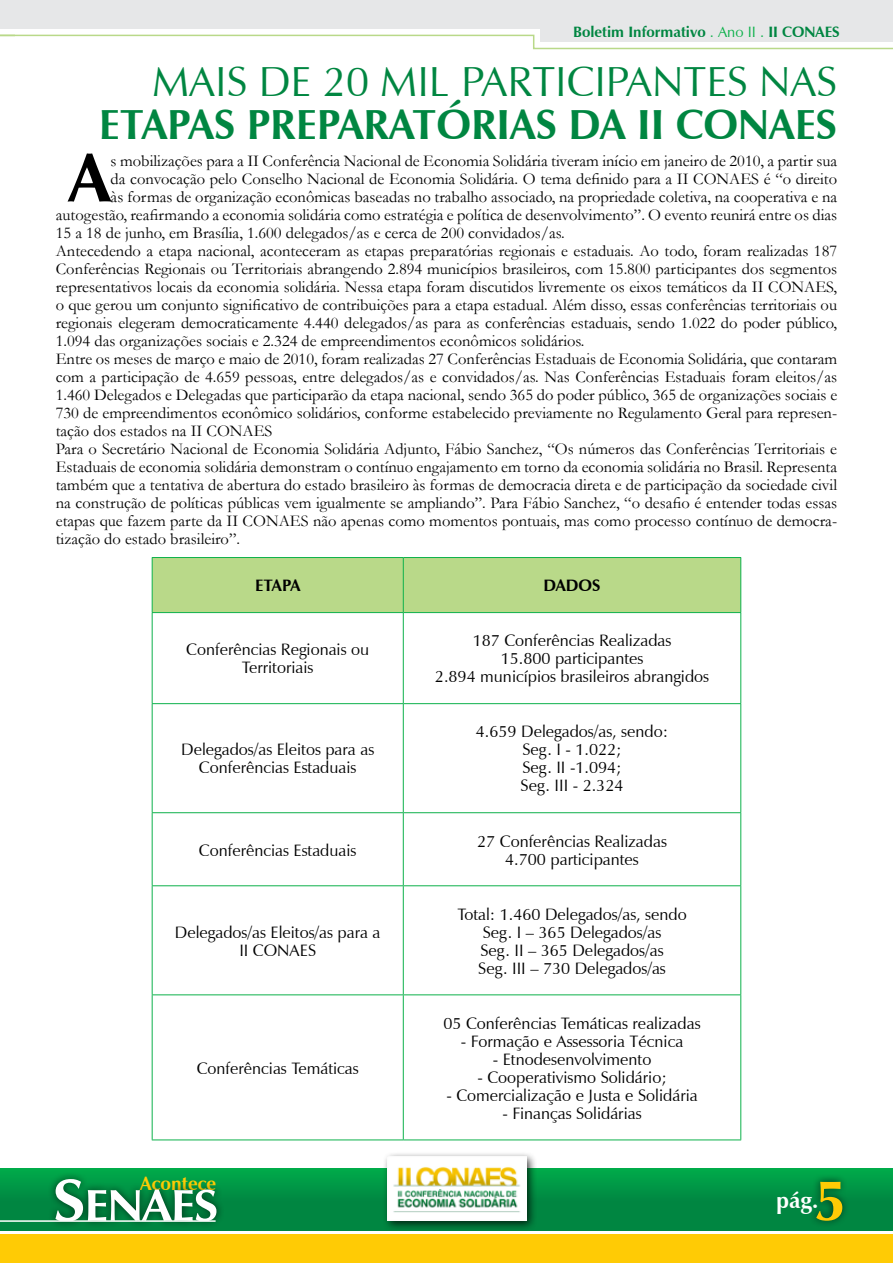
<style>
.page{position:relative;width:893px;height:1263px;background:#fff}
.page>*{position:absolute;margin:0;border:0;box-sizing:border-box;transform-origin:0 0}
.t1{font:700 69.15px "Zapf Humanist 601 BT";color:#000}
.t2{font:700 58.5px "Zapf Humanist 601 BT";color:#ffcb05}
.t3{font:700 42px "Zapf Humanist 601 BT";color:#008641}
.t4{font:42px "Zapf Humanist 601 BT";color:#008641}
.t5{font:700 22.5px "Zapf Humanist 601 BT";color:#fff}
.t6{font:700 18.9px "Zapf Humanist 601 BT";color:#ffcb05}
.t7{font:16.5px "Garamond";color:#000}
.t8{font:16.5px/18px "Zapf Humanist 601 BT";color:#000;text-align:center}
.t9{font:700 16.5px "Zapf Humanist 601 BT";color:#000}
.t10{font:700 15px "Zapf Humanist 601 BT";color:#008641}
.s1{font-weight:400;color:#0db14b}
</style>
<div class="page">
<svg style="left:0;top:0;width:1px;height:28px"></svg>
<div style="left:0;top:1234px;width:893px;height:29px;background:#ffcb05"></div>
<div style="left:0;top:1169px;width:893px;height:62px;background:linear-gradient(to bottom,#00a248,#007e3f)"></div>
<div style="left:47px;top:1171px;width:184px;height:64px;background:#000;opacity:.6"></div>
<svg style="left:55px;top:1179px;width:161px;height:41px"></svg>
<hr style="left:0;top:1220px;width:216px;height:2px;background:#fff">
<div style="left:808px;top:1174px;width:85px;height:89px;background:#000;opacity:.6"></div>
<svg style="left:0;top:34px;width:893px;height:16px"></svg>
<div style="left:1px;top:0;width:562px;height:28px;background:#e6e7e8"></div>
<div style="left:540px;top:0;width:353px;height:42px;background:#e6e7e8"></div>
<div style="left:382px;top:1151px;width:162px;height:87px;background:#000;opacity:.75"></div>
<img style="left:388px;top:1156px;width:138px;height:64px">
<div style="left:153px;top:558px;width:587px;height:54px;background:#b9d989"></div>
<hr style="left:152px;top:557px;width:251px;height:1px;background:#0db14b">
<hr style="left:152px;top:558px;width:1px;height:54px;background:#0db14b">
<hr style="left:403px;top:557px;width:338px;height:1px;background:#0db14b">
<hr style="left:403px;top:558px;width:1px;height:54px;background:#0db14b">
<hr style="left:740px;top:558px;width:1px;height:54px;background:#0db14b">
<hr style="left:152px;top:612px;width:251px;height:1px;background:#0db14b">
<hr style="left:152px;top:613px;width:1px;height:90px;background:#0db14b">
<hr style="left:403px;top:612px;width:338px;height:1px;background:#0db14b">
<hr style="left:403px;top:613px;width:1px;height:90px;background:#0db14b">
<hr style="left:740px;top:613px;width:1px;height:90px;background:#0db14b">
<hr style="left:152px;top:703px;width:251px;height:1px;background:#0db14b">
<hr style="left:152px;top:704px;width:1px;height:108px;background:#0db14b">
<hr style="left:403px;top:703px;width:338px;height:1px;background:#0db14b">
<hr style="left:403px;top:704px;width:1px;height:108px;background:#0db14b">
<hr style="left:740px;top:704px;width:1px;height:108px;background:#0db14b">
<hr style="left:152px;top:812px;width:251px;height:1px;background:#0db14b">
<hr style="left:152px;top:813px;width:1px;height:72px;background:#0db14b">
<hr style="left:403px;top:812px;width:338px;height:1px;background:#0db14b">
<hr style="left:403px;top:813px;width:1px;height:72px;background:#0db14b">
<hr style="left:740px;top:813px;width:1px;height:72px;background:#0db14b">
<hr style="left:152px;top:885px;width:251px;height:1px;background:#0db14b">
<hr style="left:152px;top:886px;width:1px;height:108px;background:#0db14b">
<hr style="left:403px;top:885px;width:338px;height:1px;background:#0db14b">
<hr style="left:403px;top:886px;width:1px;height:108px;background:#0db14b">
<hr style="left:740px;top:886px;width:1px;height:108px;background:#0db14b">
<hr style="left:152px;top:994px;width:251px;height:1px;background:#0db14b">
<hr style="left:152px;top:995px;width:1px;height:144px;background:#0db14b">
<hr style="left:403px;top:994px;width:338px;height:1px;background:#0db14b">
<hr style="left:403px;top:995px;width:1px;height:144px;background:#0db14b">
<hr style="left:740px;top:995px;width:1px;height:144px;background:#0db14b">
<hr style="left:152px;top:1139px;width:251px;height:1px;background:#0db14b">
<hr style="left:403px;top:1139px;width:338px;height:1px;background:#0db14b">
<p class="t10" style="left:573px;top:23px;width:268px">Boletim Informativo <span class="s1">. Ano II .</span> II CONAES</p>
<h3 class="t4" style="left:152px;top:55px;width:252px">Mais de 20 mil</h3>
<h3 class="t4" style="left:461px;top:55px;width:324px">partici pantes nas</h3>
<h3 class="t3" style="left:99px;top:99px;width:418px">etapas preparatórias</h3>
<h3 class="t3" style="left:568px;top:99px;width:270px">da II CONAES</h3>
<h1 class="t1" style="left:69px;top:135px;width:44px">A</h1>
<p class="t7" style="left:111px;top:149px;width:728px">s mobilizações para a II Conferência Nacional de Economia Solidária tiveram início em janeiro de 2010, a partir sua</p>
<p class="t7" style="left:111px;top:167px;width:728px">da convocação pelo Conselho Nacional de Economia Solidária. O tema definido para a II CONAES é “o direito</p>
<p class="t7" style="left:111px;top:185px;width:728px">às formas de organização econômicas baseadas no trabalho associado, na propriedade coletiva, na cooperativa e na</p>
<p class="t7" style="left:56px;top:203px;width:783px">autogestão, reafirmando a economia solidária como estratégia e política de desenvolvimento”. O evento reunirá entre os dias</p>
<p class="t7" style="left:56px;top:221px;width:511px">15 a 18 de junho, em Brasília, 1.600 delegados/as e cerca de 200 convidados/as.</p>
<p class="t7" style="left:56px;top:239px;width:783px">Antecedendo a etapa nacional, aconteceram as etapas preparatórias regionais e estaduais. Ao todo, foram realizadas 187</p>
<p class="t7" style="left:56px;top:257px;width:783px">Conferências Regionais ou Territoriais abrangendo 2.894 municípios brasileiros, com 15.800 participantes dos segmentos</p>
<p class="t7" style="left:56px;top:275px;width:783px">representativos locais da economia solidária. Nessa etapa foram discutidos livremente os eixos temáticos da II CONAES,</p>
<p class="t7" style="left:56px;top:293px;width:783px">o que gerou um conjunto significativo de contribuições para a etapa estadual. Além disso, essas conferências territoriais ou</p>
<p class="t7" style="left:56px;top:311px;width:783px">regionais elegeram democraticamente 4.440 delegados/as para as conferências estaduais, sendo 1.022 do poder público,</p>
<p class="t7" style="left:56px;top:329px;width:530px">1.094 das organizações sociais e 2.324 de empreendimentos econômicos solidários.</p>
<p class="t7" style="left:56px;top:347px;width:783px">Entre os meses de março e maio de 2010, foram realizadas 27 Conferências Estaduais de Economia Solidária, que contaram</p>
<p class="t7" style="left:56px;top:365px;width:783px">com a participação de 4.659 pessoas, entre delegados/as e convidados/as. Nas Conferências Estaduais foram eleitos/as</p>
<p class="t7" style="left:56px;top:383px;width:783px">1.460 Delegados e Delegadas que participarão da etapa nacional, sendo 365 do poder público, 365 de organizações sociais e</p>
<p class="t7" style="left:56px;top:401px;width:783px">730 de empreendimentos econômico solidários, conforme estabelecido previamente no Regulamento Geral para represen-</p>
<p class="t7" style="left:56px;top:419px;width:218px">tação dos estados na II CONAES</p>
<p class="t7" style="left:56px;top:437px;width:783px">Para o Secretário Nacional de Economia Solidária Adjunto, Fábio Sanchez, “Os números das Conferências Territoriais e</p>
<p class="t7" style="left:56px;top:455px;width:783px">Estaduais de economia solidária demonstram o contínuo engajamento em torno da economia solidária no Brasil. Representa</p>
<p class="t7" style="left:56px;top:473px;width:783px">também que a tentativa de abertura do estado brasileiro às formas de democracia direta e de participação da sociedade civil</p>
<p class="t7" style="left:56px;top:491px;width:783px">na construção de políticas públicas vem igualmente se ampliando”. Para Fábio Sanchez, “o desafio é entender todas essas</p>
<p class="t7" style="left:56px;top:509px;width:783px">etapas que fazem parte da II CONAES não apenas como momentos pontuais, mas como processo contínuo de democra-</p>
<p class="t7" style="left:56px;top:527px;width:186px">tização do estado brasileiro”.</p>
<p class="t9" style="left:255px;top:575px;width:47px">ETAPA</p>
<p class="t9" style="left:543px;top:575px;width:59px">DADOS</p>
<p class="t8" style="left:186px;top:641px;width:184px">Conferências Regionais ou<br>Territoriais</p>
<p class="t8" style="left:435px;top:632px;width:276px">187 Conferências Realizadas<br>15.800 participantes<br>2.894 municípios brasileiros abrangidos</p>
<p class="t8" style="left:181px;top:741px;width:195px">Delegados/as Eleitos para as<br>Conferências Estaduais</p>
<p class="t8" style="left:476px;top:723px;width:194px">4.659 Delegados/as, sendo:<br>Seg. I - 1.022;<br>Seg. II -1.094;<br>Seg. III - 2.324</p>
<p class="t8" style="left:199px;top:841px;width:159px">Conferências Estaduais</p>
<p class="t8" style="left:477px;top:832px;width:191px">27 Conferências Realizadas<br>4.700 participantes</p>
<p class="t8" style="left:175px;top:923px;width:207px">Delegados/as Eleitos/as para a<br>II CONAES</p>
<p class="t8" style="left:197px;top:1059px;width:163px">Conferências Temáticas</p>
<p class="t6" style="left:140px;top:1172px;width:78px">Acontece</p>
<p class="t8" style="left:457px;top:905px;width:231px">Total: 1.460 Delegados/as, sendo<br>Seg. I – 365 Delegados/as<br>Seg. II – 365 Delegados/as<br>Seg. III – 730 Delegados/as</p>
<p class="t8" style="left:443px;top:1014px;width:259px">05 Conferências Temáticas realizadas</p>
<p class="t8" style="left:461px;top:1032px;width:224px">- Formação e Assessoria Técnica</p>
<p class="t8" style="left:493px;top:1050px;width:160px">- Etnodesenvolvimento</p>
<p class="t8" style="left:477px;top:1068px;width:191px">- Cooperativismo Solidário;</p>
<p class="t8" style="left:446px;top:1086px;width:253px">- Comercialização e Justa e Solidária</p>
<p class="t8" style="left:502px;top:1104px;width:141px">- Finanças Solidárias</p>
<h3 class="t5" style="left:776px;top:1187px;width:44px">pág.</h3>
<h2 class="t2" style="left:814px;top:1163px;width:34px">5</h2>
</div>
